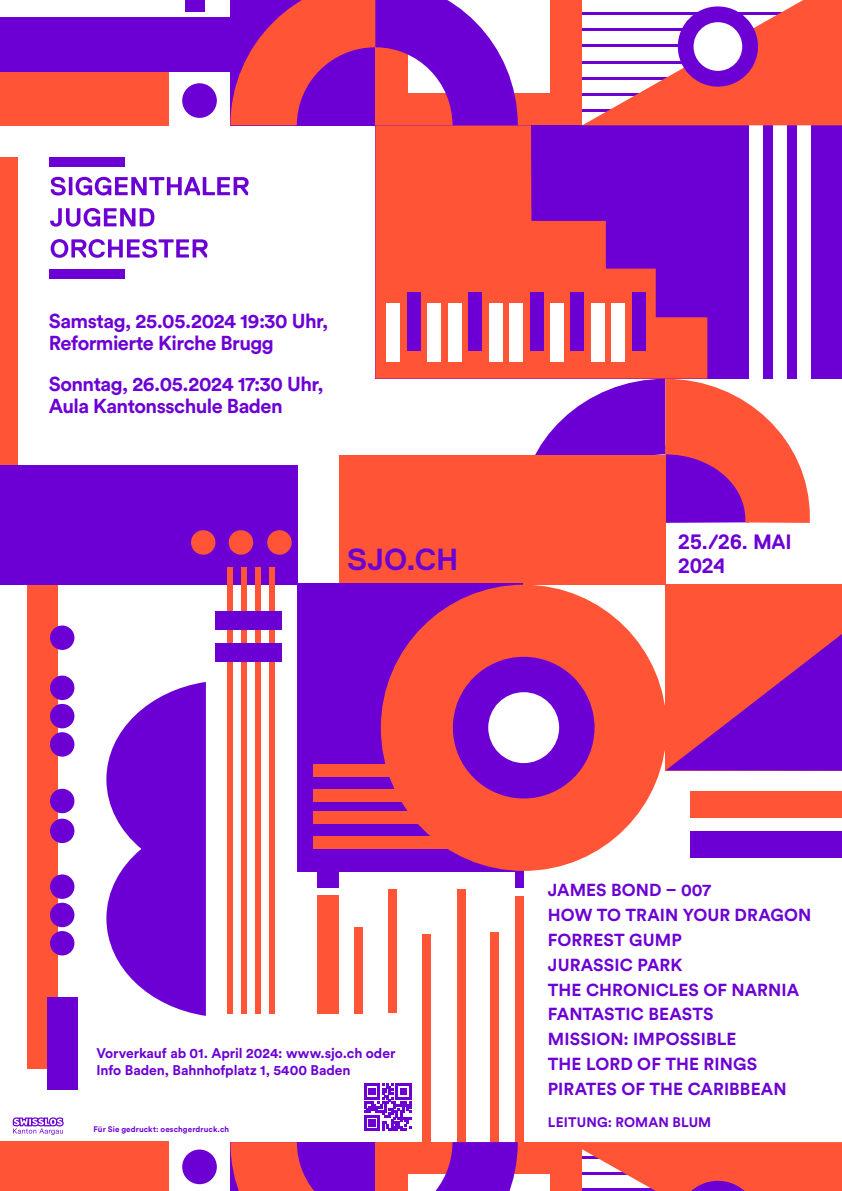
<style>
.page{position:relative;width:842px;height:1191px;background:#fff}
.page>*{position:absolute;margin:0;border:0;box-sizing:border-box;transform-origin:0 0}
.t1{font:700 30.5px "Replica";color:#6c00d4}
.t2{font:700 20.8px/24.5px "Replica";letter-spacing:-.01em;color:#6c00d4}
.t3{font:700 20px/22.1px "Circular Pro";letter-spacing:-.025em;color:#6c00d4}
.t4{font:700 17.2px "Circular Pro";letter-spacing:.005em;color:#6c00d4}
.t5{font:700 13.9px "Circular Pro";letter-spacing:-.005em;color:#6c00d4}
.t6{font:700 13.7px "Circular Pro";letter-spacing:.01em;color:#6c00d4}
.t7{font:700 8px "Circular Pro";letter-spacing:.01em;color:#6c00d4}
</style>
<div class="page">
<svg style="left:106px;top:682px;width:100px;height:334px"></svg>
<div style="left:27px;top:584px;width:31px;height:484px;background:#ff5536"></div>
<div style="left:515px;top:896px;width:8px;height:253px;background:#ff5536"></div>
<div style="left:515px;top:868px;width:8px;height:19px;background:#6c00d4"></div>
<div style="left:375px;top:0;width:207px;height:125px;background:#ff5536"></div>
<div style="left:375px;top:125px;width:467px;height:253px;background:#6c00d4"></div>
<svg style="left:375px;top:125px;width:332px;height:253px;fill:#ff5536"></svg>
<div style="left:749px;top:125px;width:14px;height:255px;background:#fff"></div>
<div style="left:773px;top:125px;width:13px;height:255px;background:#fff"></div>
<div style="left:797px;top:125px;width:14px;height:255px;background:#fff"></div>
<div style="left:386px;top:303px;width:14px;height:58px;background:#fff"></div>
<div style="left:407px;top:292px;width:14px;height:58px;background:#6c00d4"></div>
<div style="left:448px;top:303px;width:13px;height:58px;background:#fff"></div>
<div style="left:489px;top:303px;width:13px;height:58px;background:#fff"></div>
<div style="left:427px;top:303px;width:14px;height:58px;background:#fff"></div>
<div style="left:468px;top:292px;width:14px;height:58px;background:#6c00d4"></div>
<div style="left:509px;top:303px;width:14px;height:58px;background:#fff"></div>
<div style="left:591px;top:303px;width:14px;height:58px;background:#fff"></div>
<div style="left:530px;top:292px;width:13px;height:58px;background:#6c00d4"></div>
<div style="left:550px;top:303px;width:14px;height:58px;background:#fff"></div>
<div style="left:571px;top:292px;width:13px;height:58px;background:#6c00d4"></div>
<div style="left:611px;top:303px;width:14px;height:58px;background:#fff"></div>
<div style="left:632px;top:292px;width:14px;height:58px;background:#6c00d4"></div>
<svg style="left:582px;top:0;width:260px;height:125px"></svg>
<div style="left:678px;top:6px;width:80px;height:81px;background:#6c00d4;border-radius:50%"></div>
<div style="left:693px;top:22px;width:49px;height:49px;background:#fff;border-radius:50%"></div>
<div style="left:50px;top:625px;width:24px;height:25px;background:#6c00d4;border-radius:50%"></div>
<div style="left:50px;top:788px;width:24px;height:25px;background:#6c00d4;border-radius:50%"></div>
<div style="left:50px;top:818px;width:24px;height:25px;background:#6c00d4;border-radius:50%"></div>
<div style="left:50px;top:675px;width:24px;height:25px;background:#6c00d4;border-radius:50%"></div>
<div style="left:50px;top:874px;width:24px;height:25px;background:#6c00d4;border-radius:50%"></div>
<div style="left:50px;top:704px;width:24px;height:24px;background:#6c00d4;border-radius:50%"></div>
<div style="left:50px;top:902px;width:24px;height:25px;background:#6c00d4;border-radius:50%"></div>
<div style="left:50px;top:732px;width:24px;height:24px;background:#6c00d4;border-radius:50%"></div>
<div style="left:50px;top:931px;width:24px;height:24px;background:#6c00d4;border-radius:50%"></div>
<div style="left:182px;top:83px;width:35px;height:35px;background:#6c00d4;border-radius:50%"></div>
<div style="left:0;top:157px;width:17px;height:366px;background:#ff5536"></div>
<svg style="left:17px;top:378px;width:1px;height:87px"></svg>
<div style="left:408px;top:0;width:142px;height:93px;background:#fff"></div>
<svg style="left:230px;top:0;width:288px;height:125px"></svg>
<svg style="left:535px;top:379px;width:275px;height:144px"></svg>
<div style="left:339px;top:455px;width:327px;height:129px;background:#ff5536"></div>
<div style="left:0;top:465px;width:297px;height:119px;background:#6c00d4"></div>
<div style="left:666px;top:584px;width:176px;height:186px;background:#ff5536"></div>
<svg style="left:666px;top:634px;width:176px;height:136px"></svg>
<div style="left:297px;top:584px;width:225px;height:288px;background:#6c00d4"></div>
<div style="left:47px;top:997px;width:31px;height:93px;background:#6c00d4"></div>
<div style="left:314px;top:811px;width:154px;height:13px;background:#ff5536"></div>
<div style="left:314px;top:836px;width:154px;height:13px;background:#ff5536"></div>
<div style="left:314px;top:789px;width:154px;height:12px;background:#ff5536"></div>
<div style="left:314px;top:764px;width:154px;height:12px;background:#ff5536"></div>
<div style="left:381px;top:585px;width:285px;height:286px;background:#ff5536;border-radius:50%"></div>
<div style="left:453px;top:657px;width:141px;height:141px;background:#6c00d4;border-radius:50%"></div>
<div style="left:488px;top:692px;width:71px;height:71px;background:#fff;border-radius:50%"></div>
<div style="left:0;top:71px;width:168px;height:54px;background:#ff5536"></div>
<div style="left:0;top:17px;width:231px;height:54px;background:#6c00d4"></div>
<div style="left:317px;top:895px;width:22px;height:118px;background:#ff5536"></div>
<div style="left:227px;top:567px;width:6px;height:446px;background:#ff5536"></div>
<div style="left:241px;top:567px;width:6px;height:446px;background:#ff5536"></div>
<div style="left:255px;top:567px;width:5px;height:446px;background:#ff5536"></div>
<div style="left:269px;top:567px;width:5px;height:446px;background:#ff5536"></div>
<div style="left:317px;top:868px;width:22px;height:19px;background:#6c00d4"></div>
<div style="left:388px;top:889px;width:9px;height:123px;background:#ff5536"></div>
<div style="left:354px;top:927px;width:9px;height:86px;background:#ff5536"></div>
<div style="left:422px;top:934px;width:9px;height:215px;background:#ff5536"></div>
<div style="left:457px;top:889px;width:9px;height:257px;background:#ff5536"></div>
<div style="left:490px;top:933px;width:9px;height:213px;background:#ff5536"></div>
<div style="left:215px;top:643px;width:66px;height:18px;background:#6c00d4"></div>
<div style="left:215px;top:611px;width:66px;height:18px;background:#6c00d4"></div>
<div style="left:267px;top:530px;width:25px;height:24px;background:#ff5536;border-radius:50%"></div>
<div style="left:229px;top:530px;width:24px;height:24px;background:#ff5536;border-radius:50%"></div>
<div style="left:191px;top:530px;width:24px;height:24px;background:#ff5536;border-radius:50%"></div>
<div style="left:375px;top:1142px;width:207px;height:49px;background:#ff5536"></div>
<svg style="left:582px;top:1142px;width:260px;height:49px;background:#f65f52"></svg>
<div style="left:182px;top:1149px;width:35px;height:35px;background:#6c00d4;border-radius:50%"></div>
<div style="left:408px;top:1174px;width:142px;height:17px;background:#fff"></div>
<svg style="left:230px;top:1142px;width:288px;height:49px"></svg>
<div style="left:0;top:1142px;width:168px;height:49px;background:#ff5536"></div>
<div style="left:185px;top:0;width:19px;height:11px;background:#6c00d4"></div>
<div style="left:690px;top:791px;width:152px;height:27px;background:#ff5536"></div>
<div style="left:690px;top:831px;width:152px;height:26px;background:#6c00d4"></div>
<svg style="left:364px;top:1083px;width:47px;height:47px"></svg>
<svg style="left:51px;top:239px;width:157px;height:19px"></svg>
<svg style="left:50px;top:208px;width:104px;height:19px"></svg>
<svg style="left:51px;top:177px;width:198px;height:18px"></svg>
<div style="left:50px;top:269px;width:75px;height:10px;background:#6c00d4"></div>
<div style="left:50px;top:157px;width:75px;height:9px;background:#6c00d4"></div>
<svg style="left:13px;top:1117px;width:51px;height:18px"></svg>
<p class="t3" style="left:49px;top:309px;width:281px">Samstag, 25.05.2024 19:30 Uhr,<br>Reformierte Kirche Brugg</p>
<p class="t3" style="left:49px;top:372px;width:276px">Sonntag, 26.05.2024 17:30 Uhr,<br>Aula Kantonsschule Baden</p>
<p class="t1" style="left:347px;top:542px;width:113px">SJO.CH</p>
<p class="t2" style="left:678px;top:529px;width:115px">25./26. MAI<br>2024</p>
<p class="t5" style="left:96px;top:1043px;width:301px">Vorverkauf ab 01. April 2024: www.sjo.ch oder</p>
<p class="t5" style="left:96px;top:1060px;width:256px">Info Baden, Bahnhofplatz 1, 5400 Baden</p>
<p class="t7" style="left:94px;top:1124px;width:137px">Für Sie gedruckt: oeschgerdruck.ch</p>
<p class="t4" style="left:548px;top:878px;width:165px">JAMES BOND – 007</p>
<p class="t4" style="left:548px;top:903px;width:265px">HOW TO TRAIN YOUR DRAGON</p>
<p class="t4" style="left:548px;top:927px;width:135px">FORREST GUMP</p>
<p class="t4" style="left:548px;top:952px;width:136px">JURASSIC PARK</p>
<p class="t4" style="left:548px;top:977px;width:253px">THE CHRONICLES OF NARNIA</p>
<p class="t4" style="left:548px;top:1002px;width:167px">FANTASTIC BEASTS</p>
<p class="t4" style="left:548px;top:1027px;width:190px">MISSION: IMPOSSIBLE</p>
<p class="t4" style="left:548px;top:1052px;width:211px">THE LORD OF THE RINGS</p>
<p class="t4" style="left:548px;top:1077px;width:240px">PIRATES OF THE CARIBBEAN</p>
<p class="t6" style="left:548px;top:1112px;width:165px">LEITUNG: ROMAN BLUM</p>
</div>
